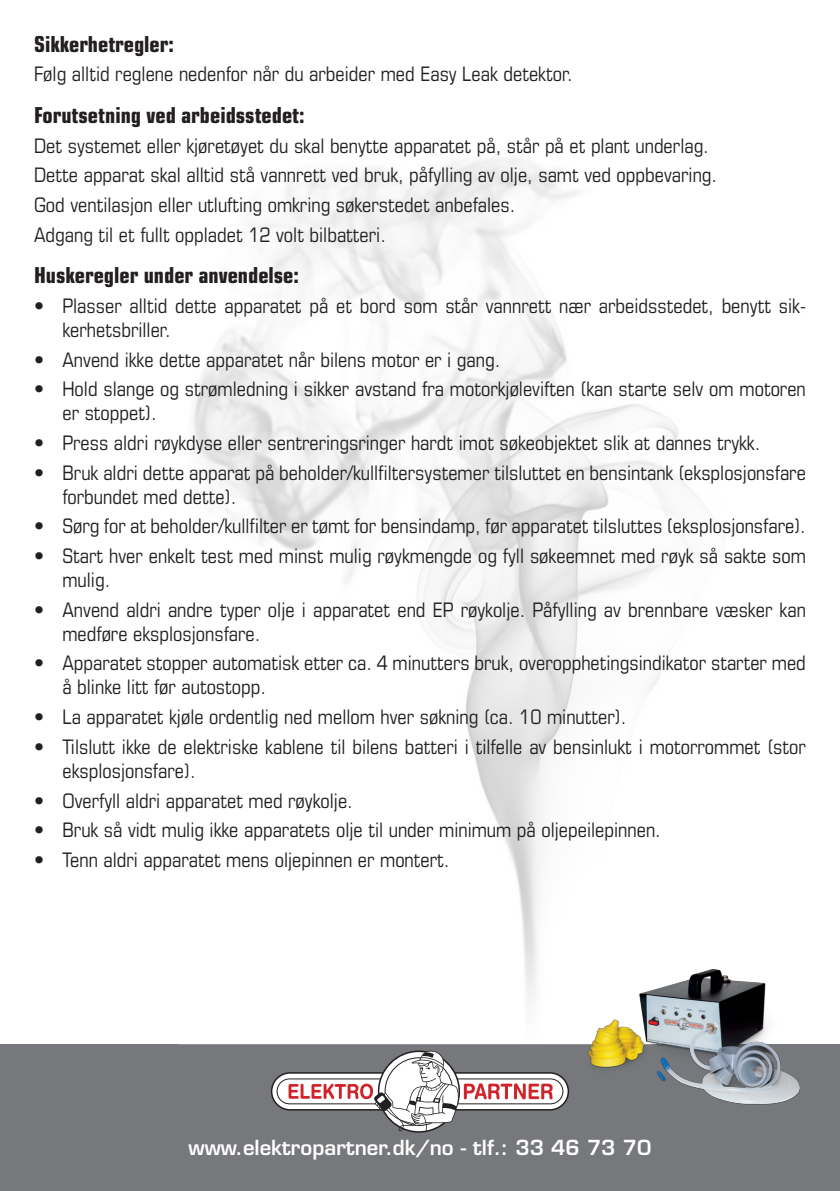
<style>
.page{position:relative;width:840px;height:1191px;background:#fff}
.page>*{position:absolute;margin:0;border:0;box-sizing:border-box;transform-origin:0 0}
.t1{font:700 condensed 22px "Eurostile";color:#231f20}
.t2{font:600 20.2px "Eurostile";color:#fff}
.t3{font:condensed 20px/24px "Eurostile";color:#231f20}
</style>
<div class="page">
<div style="left:0;top:1044px;width:839px;height:147px;background:#76787b"></div>
<img style="left:194px;top:158px;width:505px;height:843px">
<img style="left:578px;top:953px;width:222px;height:152px">
<svg style="left:271px;top:1050px;width:297px;height:82px"></svg>
<p class="t1" style="left:34px;top:30px;width:141px">Sikkerhetregler:</p>
<p class="t3" style="left:34px;top:62px;width:540px">Følg alltid reglene nedenfor når du arbeider med Easy Leak detektor.</p>
<p class="t1" style="left:34px;top:102px;width:272px">Forutsetning ved arbeidsstedet:</p>
<p class="t3" style="left:34px;top:133px;width:676px">Det systemet eller kjøretøyet du skal benytte apparatet på, står på et plant underlag.</p>
<p class="t3" style="left:34px;top:163px;width:684px">Dette apparat skal alltid stå vannrett ved bruk, påfylling av olje, samt ved oppbevaring.</p>
<p class="t3" style="left:34px;top:192px;width:482px">God ventilasjon eller utlufting omkring søkerstedet anbefales.</p>
<p class="t3" style="left:34px;top:222px;width:353px">Adgang til et fullt oppladet 12 volt bilbatteri.</p>
<p class="t1" style="left:34px;top:262px;width:266px">Huskeregler under anvendelse:</p>
<p class="t3" style="left:62px;top:293px;width:744px;text-indent:-28px">• Plasser alltid dette apparatet på et bord som står vannrett nær arbeidsstedet, benytt sik&shy;kerhetsbriller.</p>
<p class="t3" style="left:34px;top:347px;width:467px">• Anvend ikke dette apparatet når bilens motor er i gang.</p>
<p class="t3" style="left:62px;top:377px;width:744px;text-indent:-28px">• Hold slange og strømledning i sikker avstand fra motorkjøleviften (kan starte selv om motoren er stoppet).</p>
<p class="t3" style="left:34px;top:430px;width:727px">• Press aldri røykdyse eller sentreringsringer hardt imot søkeobjektet slik at dannes trykk.</p>
<p class="t3" style="left:62px;top:460px;width:744px;text-indent:-28px">• Bruk aldri dette apparat på beholder/kullfiltersystemer tilsluttet en bensintank (eksplosjonsfare forbundet med dette).</p>
<p class="t3" style="left:34px;top:514px;width:772px">• Sørg for at beholder/kullfilter er tømt for bensindamp, før apparatet tilsluttes (eksplosjonsfare).</p>
<p class="t3" style="left:62px;top:543px;width:744px;text-indent:-28px">• Start hver enkelt test med minst mulig røykmengde og fyll søkeemnet med røyk så sakte som mulig.</p>
<p class="t3" style="left:62px;top:597px;width:744px;text-indent:-28px">• Anvend aldri andre typer olje i apparatet end EP røykolje. Påfylling av brennbare væsker kan medføre eksplosjonsfare.</p>
<p class="t3" style="left:62px;top:651px;width:744px;text-indent:-28px">• Apparatet stopper automatisk etter ca. 4 minutters bruk, overopphetingsindikator starter med å blinke litt før autostopp.</p>
<p class="t3" style="left:34px;top:704px;width:593px">• La apparatet kjøle ordentlig ned mellom hver søkning (ca. 10 minutter).</p>
<p class="t3" style="left:62px;top:734px;width:744px;text-indent:-28px">• Tilslutt ikke de elektriske kablene til bilens batteri i tilfelle av bensinlukt i motorrommet (stor eksplosjonsfare).</p>
<p class="t3" style="left:34px;top:788px;width:320px">• Overfyll aldri apparatet med røykolje.</p>
<p class="t3" style="left:34px;top:817px;width:628px">• Bruk så vidt mulig ikke apparatets olje til under minimum på oljepeilepinnen.</p>
<p class="t3" style="left:34px;top:847px;width:416px">• Tenn aldri apparatet mens oljepinnen er montert.</p>
<p class="t2" style="left:188px;top:1134px;width:464px">www.elektropartner.dk/no - tlf.: 33 46 73 70</p>
</div>
